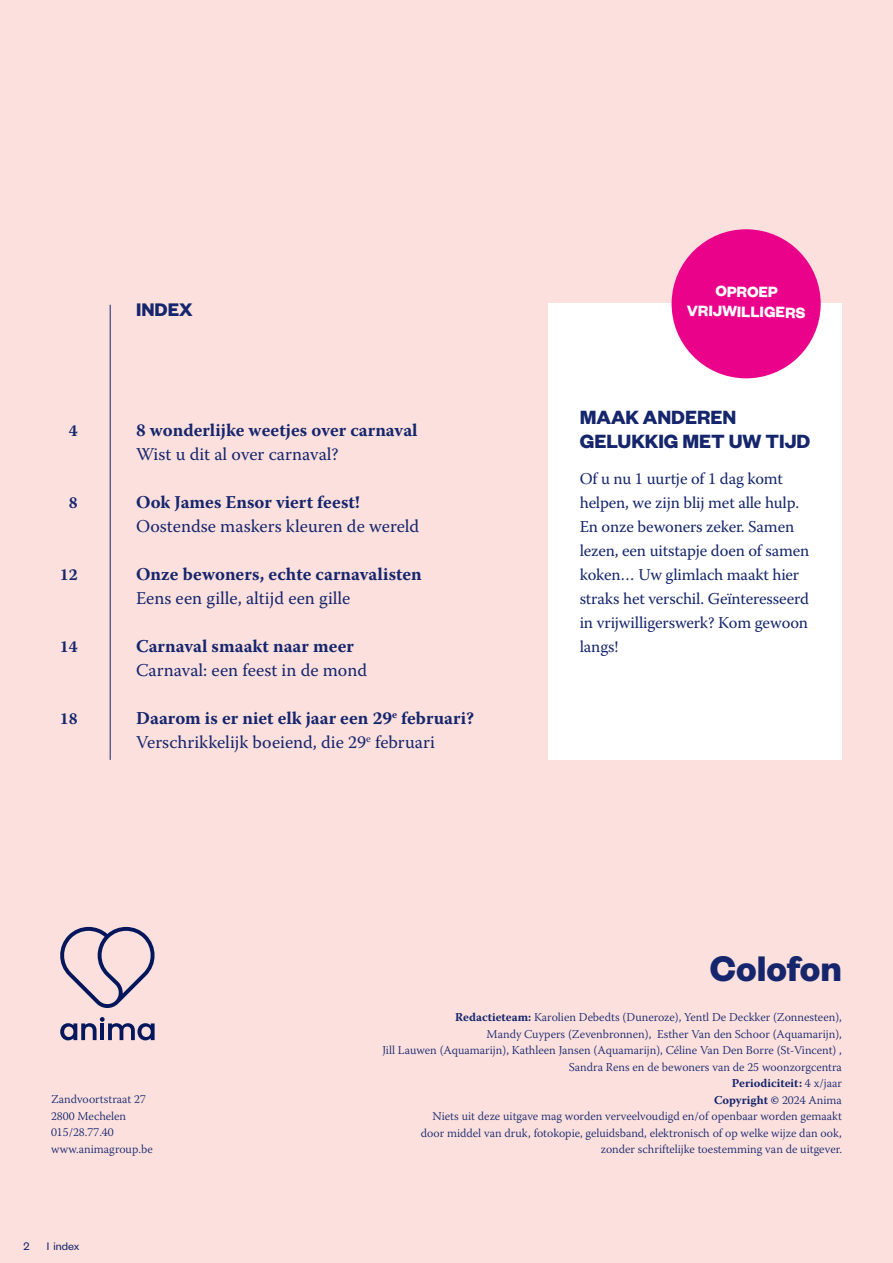
<style>
.page{position:relative;width:893px;height:1263px;background:#fbe0dd}
.page>*{position:absolute;margin:0;border:0;box-sizing:border-box;transform-origin:0 0}
.t1{font:700 39px "Founders Grotesk";color:#16266d}
.t2{font:700 21px/24px "Founders Grotesk";color:#16266d}
.t3{font:700 19.95px "Founders Grotesk";color:#16266d}
.t4{font:18px/24px "Warnock Pro";color:#16266d}
.t5{font:700 18px "Warnock Pro";color:#16266d}
.t6{font:16.5px/24px "Warnock Pro";letter-spacing:-.01em;color:#16266d}
.t7{font:700 16.5px/19.8px "Founders Grotesk";color:#fff;text-align:center}
.t8{font:700 16.5px "Warnock Pro";color:#16266d}
.t9{font:300 12px/16.5px "Warnock Pro";color:#16266d;text-align:right}
.t10{font:12px "Founders Grotesk";color:#16266d}
.s1{font-weight:700}
</style>
<div class="page">
<div style="left:549px;top:304px;width:293px;height:456px;background:#fff"></div>
<svg style="left:60px;top:927px;width:95px;height:81px"></svg>
<svg style="left:60px;top:1017px;width:95px;height:23px"></svg>
<hr style="left:110px;top:305px;width:1px;height:455px;background:#16266d">
<svg style="left:671px;top:229px;width:150px;height:150px"></svg>
<h3 class="t8" style="left:69px;top:420px;width:10px">4</h3>
<h3 class="t8" style="left:69px;top:492px;width:10px">8</h3>
<h3 class="t8" style="left:60px;top:564px;width:19px">12</h3>
<h3 class="t8" style="left:60px;top:636px;width:19px">14</h3>
<h3 class="t8" style="left:60px;top:708px;width:19px">18</h3>
<h3 class="t3" style="left:136px;top:297px;width:58px">INDEX</h3>
<h3 class="t5" style="left:136px;top:419px;width:283px">8 wonderlijke weetjes over carnaval</h3>
<h3 class="t4" style="left:136px;top:442px;width:204px">Wist u dit al over carnaval?</h3>
<h3 class="t5" style="left:136px;top:491px;width:225px">Ook James Ensor viert feest!</h3>
<h3 class="t4" style="left:136px;top:514px;width:285px">Oostendse maskers kleuren de wereld</h3>
<h3 class="t5" style="left:136px;top:563px;width:287px">Onze bewoners, echte carnavalisten</h3>
<h3 class="t4" style="left:136px;top:586px;width:216px">Eens een gille, altijd een gille</h3>
<h3 class="t5" style="left:136px;top:635px;width:219px">Carnaval smaakt naar meer</h3>
<h3 class="t4" style="left:136px;top:658px;width:233px">Carnaval: een feest in de mond</h3>
<h3 class="t4" style="left:136px;top:706px;width:340px"><span class="s1">Daarom is er niet elk jaar een 29</span><sup>e</sup> <span class="s1">februari?<br></span>Verschrikkelijk boeiend, die 29<sup>e</sup> februari</h3>
<h3 class="t7" style="left:687px;top:280px;width:120px;rotate:1deg">OPROEP<br>VRIJWILLIGERS</h3>
<h2 class="t2" style="left:580px;top:404px;width:232px">MAAK ANDEREN<br>GELUKKIG MET UW TIJD</h2>
<h3 class="t6" style="left:580px;top:466px;width:231px">Of u nu 1 uurtje of 1 dag komt helpen, we zijn blij met alle hulp.<br>En onze bewoners zeker. Samen lezen, een uitstapje doen of samen koken… Uw glimlach maakt hier straks het verschil. Geïnteresseerd in vrijwilligerswerk? Kom gewoon langs!</h3>
<p class="t9" style="left:51px;top:1091px;width:103px;text-align:left">Zandvoortstraat 27<br>2800 Mechelen<br>015/28.77.40 www.animagroup.be</p>
<p class="t10" style="left:23px;top:1239px;width:8px">2</p>
<p class="t10" style="left:47px;top:1239px;width:34px">I index</p>
<h1 class="t1" style="left:710px;top:943px;width:134px">Colofon</h1>
<p class="t9" style="left:382px;top:1009px;width:461px"><span class="s1">Redactieteam:</span> Karolien Debedts (Duneroze), Yentl De Deckker (Zonnesteen),<br>Mandy Cuypers (Zevenbronnen), Esther Van den Schoor (Aquamarijn),<br>Jill Lauwen (Aquamarijn), Kathleen Jansen (Aquamarijn), Céline Van Den Borre (St-Vincent) , Sandra Rens en de bewoners van de 25 woonzorgcentra<br><span class="s1">Periodiciteit:</span> 4 x/jaar<br><span class="s1">Copyright ©</span> 2024 Anima<br>Niets uit deze uitgave mag worden verveelvoudigd en/of openbaar worden gemaakt<br>door middel van druk, fotokopie, geluidsband, elektronisch of op welke wijze dan ook,<br>zonder schriftelijke toestemming van de uitgever.</p>
</div>
